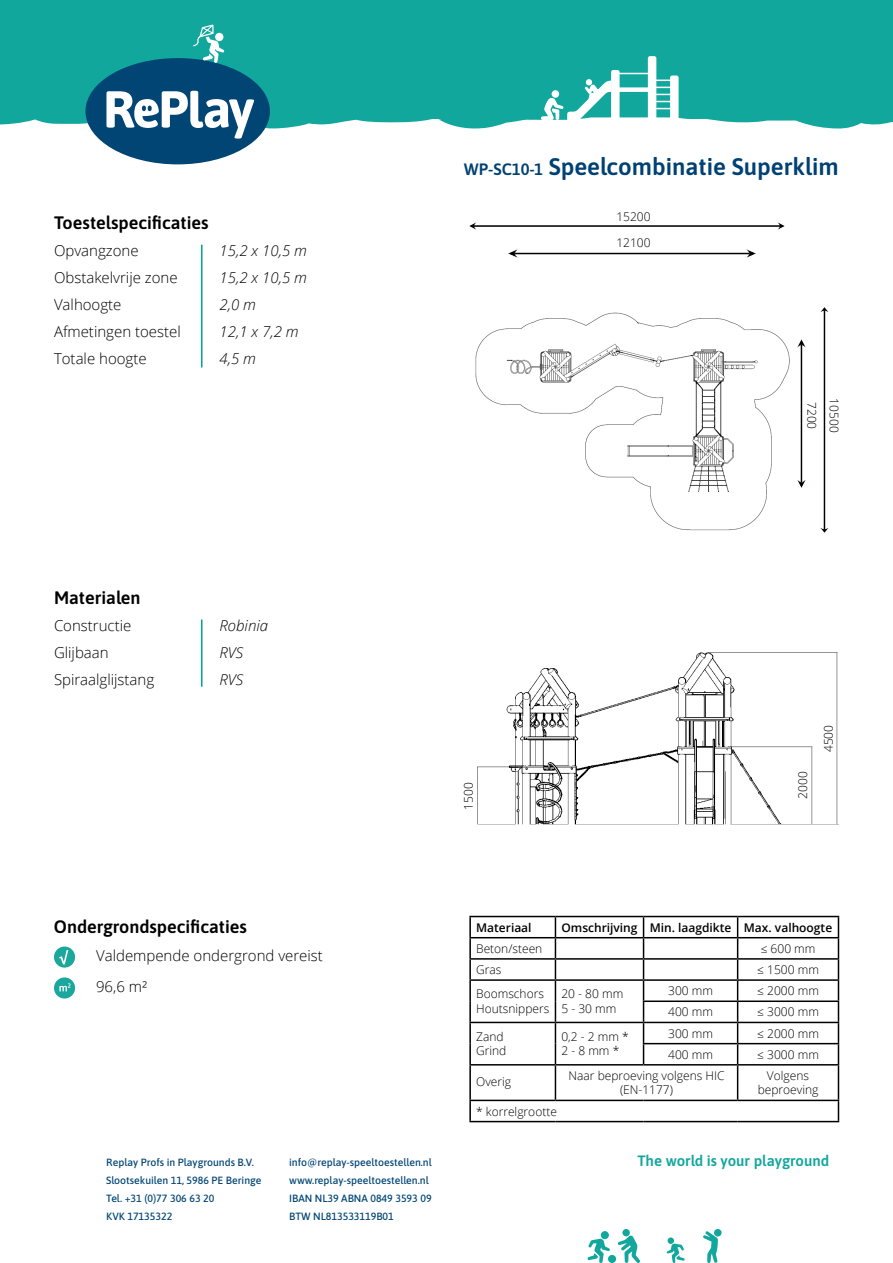
<style>
.page{position:relative;width:893px;height:1263px;background:#fff}
.page>*{position:absolute;margin:0;border:0;box-sizing:border-box;transform-origin:0 0}
.t1{font:600 24px "Asap";color:#004173}
.t2{font:600 18px "Asap";color:#000}
.t3{font:300 15px/27px "Open Sans";color:#000}
.t4{font:italic 300 15px "Open Sans";color:#000}
.t5{font:600 15px "Asap";color:#12a79d}
.t6{font:300 12px/14.4px "Open Sans";color:#000}
.t7{font:600 12px "Open Sans";color:#000}
.t8{font:500 10.5px/18px "Asap";color:#014575}
.s1{font-size:16.5px}
</style>
<div class="page">
<hr style="left:469px;top:916px;width:86px;height:1px;background:#000">
<hr style="left:469px;top:917px;width:2px;height:20px;background:#000">
<hr style="left:555px;top:916px;width:88px;height:1px;background:#000">
<hr style="left:644px;top:916px;width:94px;height:1px;background:#000">
<hr style="left:738px;top:916px;width:101px;height:1px;background:#000">
<hr style="left:469px;top:937px;width:86px;height:1px;background:#000">
<hr style="left:469px;top:938px;width:2px;height:20px;background:#000">
<hr style="left:555px;top:937px;width:88px;height:1px;background:#000">
<hr style="left:644px;top:937px;width:94px;height:1px;background:#000">
<hr style="left:738px;top:937px;width:101px;height:1px;background:#000">
<hr style="left:469px;top:958px;width:86px;height:2px;background:#000">
<svg style="left:469px;top:960px;width:2px;height:19px"></svg>
<hr style="left:555px;top:958px;width:88px;height:2px;background:#000">
<hr style="left:644px;top:958px;width:94px;height:2px;background:#000">
<hr style="left:738px;top:958px;width:101px;height:2px;background:#000">
<hr style="left:469px;top:979px;width:86px;height:2px;background:#000">
<hr style="left:469px;top:981px;width:2px;height:20px;background:#000">
<hr style="left:555px;top:979px;width:88px;height:2px;background:#000">
<hr style="left:644px;top:979px;width:94px;height:2px;background:#000">
<hr style="left:738px;top:979px;width:101px;height:2px;background:#000">
<hr style="left:469px;top:1001px;width:2px;height:21px;background:#000">
<hr style="left:643px;top:1000px;width:95px;height:2px;background:#000">
<hr style="left:738px;top:1000px;width:101px;height:2px;background:#000">
<hr style="left:469px;top:1022px;width:86px;height:1px;background:#000">
<hr style="left:469px;top:1023px;width:2px;height:21px;background:#000">
<hr style="left:555px;top:1022px;width:88px;height:1px;background:#000">
<hr style="left:644px;top:1022px;width:94px;height:1px;background:#000">
<hr style="left:738px;top:1022px;width:101px;height:1px;background:#000">
<hr style="left:469px;top:1044px;width:2px;height:20px;background:#000">
<svg style="left:555px;top:917px;width:1px;height:147px"></svg>
<hr style="left:643px;top:1043px;width:95px;height:1px;background:#000">
<svg style="left:643px;top:917px;width:1px;height:147px"></svg>
<hr style="left:738px;top:1043px;width:101px;height:1px;background:#000">
<svg style="left:737px;top:917px;width:1px;height:147px"></svg>
<svg style="left:838px;top:917px;width:1px;height:147px"></svg>
<hr style="left:469px;top:1064px;width:86px;height:1px;background:#000">
<hr style="left:469px;top:1065px;width:2px;height:35px;background:#000">
<hr style="left:555px;top:1064px;width:88px;height:1px;background:#000">
<hr style="left:555px;top:1065px;width:1px;height:35px;background:#000">
<hr style="left:644px;top:1064px;width:94px;height:1px;background:#000">
<hr style="left:738px;top:1064px;width:101px;height:1px;background:#000">
<hr style="left:737px;top:1065px;width:1px;height:35px;background:#000">
<hr style="left:838px;top:1065px;width:1px;height:35px;background:#000">
<hr style="left:469px;top:1100px;width:86px;height:1px;background:#000">
<hr style="left:469px;top:1101px;width:2px;height:20px;background:#000">
<hr style="left:555px;top:1100px;width:88px;height:1px;background:#000">
<hr style="left:644px;top:1100px;width:94px;height:1px;background:#000">
<hr style="left:738px;top:1100px;width:101px;height:1px;background:#000">
<svg style="left:838px;top:1101px;width:1px;height:20px"></svg>
<hr style="left:469px;top:1121px;width:86px;height:1px;background:#000">
<hr style="left:555px;top:1121px;width:88px;height:1px;background:#000">
<hr style="left:644px;top:1121px;width:94px;height:1px;background:#000">
<hr style="left:738px;top:1121px;width:101px;height:1px;background:#000">
<hr style="left:201px;top:245px;width:1px;height:122px;background:#00a199">
<div style="left:54px;top:946px;width:21px;height:21px;background:#1ca79d;border-radius:50%"></div>
<svg style="left:59px;top:950px;width:9px;height:14px"></svg>
<div style="left:54px;top:977px;width:21px;height:21px;background:#1ca79d;border-radius:50%"></div>
<svg style="left:59px;top:983px;width:12px;height:8px"></svg>
<div style="left:0;top:0;width:893px;height:129px;background:#12a79d"></div>
<svg style="left:703px;top:1229px;width:18px;height:34px"></svg>
<div style="left:608px;top:1255px;width:8px;height:8px;background:#12a79d;border-radius:50%"></div>
<div style="left:601px;top:1231px;width:8px;height:8px;background:#12a79d;border-radius:50%"></div>
<svg style="left:587px;top:1238px;width:23px;height:25px"></svg>
<div style="left:668px;top:1237px;width:6px;height:7px;background:#12a79d;border-radius:50%"></div>
<svg style="left:667px;top:1243px;width:18px;height:20px"></svg>
<svg style="left:618px;top:1235px;width:22px;height:28px"></svg>
<div style="left:622px;top:1229px;width:8px;height:7px;background:#12a79d;border-radius:50%"></div>
<svg style="left:85px;top:24px;width:185px;height:140px"></svg>
<hr style="left:615px;top:73px;width:35px;height:1px;background:#fff">
<div style="left:615px;top:87px;width:35px;height:5px;background:#fff"></div>
<svg style="left:648px;top:56px;width:31px;height:64px"></svg>
<svg style="left:541px;top:70px;width:79px;height:50px"></svg>
<div style="left:552px;top:90px;width:7px;height:8px;background:#fff;border-radius:50%"></div>
<img style="left:475px;top:312px;width:315px;height:219px">
<img style="left:477px;top:652px;width:362px;height:173px">
<img style="left:469px;top:222px;width:315px;height:8px">
<img style="left:508px;top:249px;width:247px;height:8px">
<hr style="left:201px;top:619px;width:1px;height:68px;background:#00a199">
<img style="left:821px;top:308px;width:7px;height:225px">
<img style="left:797px;top:339px;width:8px;height:149px">
<h2 class="t2" style="left:54px;top:210px;width:156px">Toestelspecificaties</h2>
<p class="t3" style="left:54px;top:237px;width:128px">Opvangzone<br>Obstakelvrije zone<br>Valhoogte<br>Afmetingen toestel<br>Totale hoogte</p>
<p class="t4" style="left:220px;top:240px;width:89px">15,2 x 10,5 m</p>
<p class="t4" style="left:220px;top:267px;width:89px">15,2 x 10,5 m</p>
<p class="t4" style="left:220px;top:294px;width:38px">2,0 m</p>
<p class="t4" style="left:220px;top:321px;width:81px">12,1 x 7,2 m</p>
<p class="t4" style="left:220px;top:348px;width:38px">4,5 m</p>
<h2 class="t2" style="left:54px;top:585px;width:88px">Materialen</h2>
<p class="t3" style="left:54px;top:612px;width:79px">Constructie</p>
<p class="t3" style="left:54px;top:639px;width:56px">Glijbaan</p>
<p class="t3" style="left:54px;top:666px;width:102px">Spiraalglijstang</p>
<p class="t4" style="left:220px;top:615px;width:50px">Robinia</p>
<p class="t4" style="left:220px;top:642px;width:25px">RVS</p>
<p class="t4" style="left:220px;top:669px;width:25px">RVS</p>
<h2 class="t2" style="left:54px;top:914px;width:195px">Ondergrondspecificaties</h2>
<p class="t3" style="left:96px;top:942px;width:228px">Valdempende ondergrond vereist</p>
<p class="t3" style="left:96px;top:973px;width:53px">96,6 m²</p>
<p class="t1" style="left:464px;top:150px;width:377px"><span class="s1">WP-SC10-1</span> Speelcombinatie Superklim</p>
<p class="t6" style="left:616px;top:209px;width:36px">15200</p>
<p class="t6" style="left:616px;top:235px;width:36px">12100</p>
<p class="t6" style="left:461px;top:809px;width:29px;rotate:-90deg">1500</p>
<p class="t6" style="left:819px;top:402px;width:29px;rotate:90deg">7200</p>
<p class="t6" style="left:842px;top:398px;width:36px;rotate:90deg">10500</p>
<p class="t6" style="left:795px;top:799px;width:29px;rotate:-90deg">2000</p>
<p class="t6" style="left:821px;top:752px;width:29px;rotate:-90deg">4500</p>
<p class="t7" style="left:476px;top:919px;width:57px">Materiaal</p>
<p class="t7" style="left:561px;top:919px;width:272px">Omschrijving Min. laagdikte Max. valhoogte</p>
<p class="t6" style="left:476px;top:941px;width:68px">Beton/steen</p>
<p class="t6" style="left:761px;top:941px;width:56px">≤ 600 mm</p>
<p class="t6" style="left:476px;top:962px;width:27px">Gras</p>
<p class="t6" style="left:757px;top:962px;width:63px">≤ 1500 mm</p>
<p class="t6" style="left:476px;top:986px;width:75px">Boomschors<br>Houtsnippers</p>
<p class="t6" style="left:561px;top:986px;width:63px">20 - 80 mm<br>5 - 30 mm</p>
<p class="t6" style="left:668px;top:983px;width:46px">300 mm</p>
<p class="t6" style="left:757px;top:983px;width:63px">≤ 2000 mm</p>
<p class="t6" style="left:668px;top:1004px;width:46px">400 mm</p>
<p class="t6" style="left:757px;top:1004px;width:63px">≤ 3000 mm</p>
<p class="t6" style="left:476px;top:1029px;width:32px">Zand<br>Grind</p>
<p class="t6" style="left:561px;top:1029px;width:69px">0,2 - 2 mm *<br>2 - 8 mm *</p>
<p class="t6" style="left:668px;top:1026px;width:46px">300 mm</p>
<p class="t6" style="left:757px;top:1026px;width:63px">≤ 2000 mm</p>
<p class="t6" style="left:668px;top:1047px;width:46px">400 mm</p>
<p class="t6" style="left:757px;top:1047px;width:63px">≤ 3000 mm</p>
<p class="t6" style="left:476px;top:1074px;width:36px">Overig</p>
<p class="t6" style="left:568px;top:1068px;width:158px;text-align:center">Naar beproeving volgens HIC (EN-1177)</p>
<p class="t6" style="left:758px;top:1068px;width:62px;text-align:center">Volgens beproeving</p>
<p class="t6" style="left:476px;top:1104px;width:82px">* korrelgrootte</p>
<p class="t8" style="left:106px;top:1153px;width:157px">Replay Profs in Playgrounds B.V.<br>Slootsekuilen 11, 5986 PE Beringe<br>Tel. +31 (0)77 306 63 20<br>KVK 17135322</p>
<p class="t8" style="left:289px;top:1153px;width:144px">info@replay-speeltoestellen.nl www.replay-speeltoestellen.nl<br>IBAN NL39 ABNA 0849 3593 09<br>BTW NL813533119B01</p>
<p class="t5" style="left:638px;top:1151px;width:193px">The world is your playground</p>
</div>
